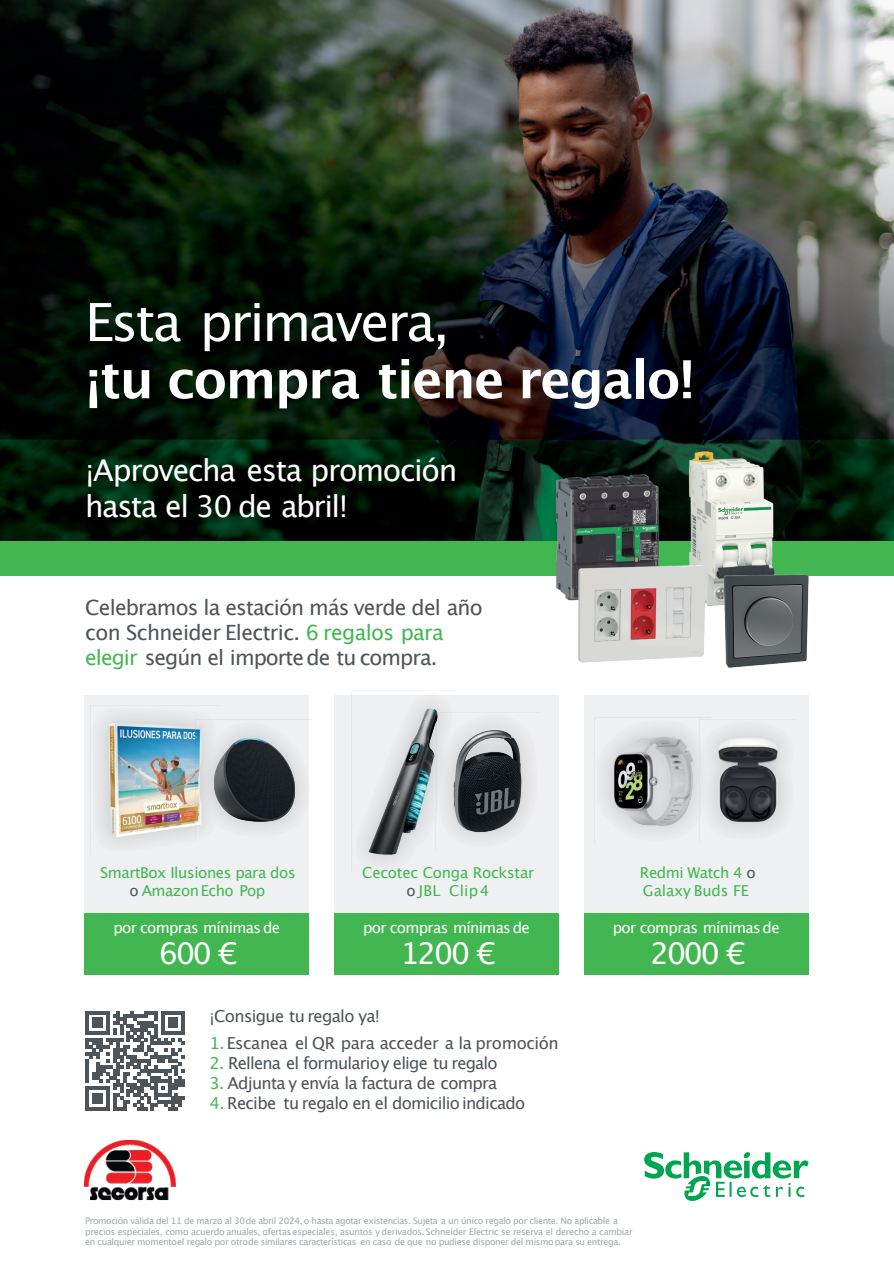
<style>
.page{position:relative;width:894px;height:1264px;background:#fff}
.page>*{position:absolute;margin:0;border:0;box-sizing:border-box;transform-origin:0 0}
.t1{font:700 52.5px "Lucida Grande";letter-spacing:-.03em;color:#fff}
.t2{font:52.5px "Lucida Grande";letter-spacing:-.045em;color:#fff}
.t3{font:30px/36px "Lucida Grande";letter-spacing:-.045em;color:#fff}
.t4{font:21px/25.2px "Lucida Grande";letter-spacing:-.04em;color:#4d545a}
.t5{font:16.5px "Lucida Grande";letter-spacing:-.045em;color:#4d545a}
.t6{font:16.5px/27px "Lucida Grande";letter-spacing:-.025em;color:#4d545a}
.t7{font:15px/18px "Lucida Grande";letter-spacing:-.03em;color:#42b751;text-align:center}
.t8{font:15px "Lucida Grande";letter-spacing:-.045em;color:#fff}
.t9{font:15px/18px "Lucida Grande";letter-spacing:-.01em;color:#42b751}
.t10{font:9px/10.5px "Lucida Grande";letter-spacing:-.04em;color:#959ea4}
.s1{color:#42b751}
.s2{color:#4d545a}
</style>
<div class="page">
<img style="left:0;top:0;width:893px;height:540px">
<div style="left:0;top:540px;width:893px;height:35px;background:#42b751"></div>
<div style="left:85px;top:695px;width:224px;height:230px;background:#eef0f1"></div>
<div style="left:584px;top:695px;width:224px;height:230px;background:#eef0f1"></div>
<div style="left:334px;top:695px;width:224px;height:230px;background:#eef0f1"></div>
<div style="left:584px;top:912px;width:224px;height:61px;background:#42b751"></div>
<div style="left:334px;top:912px;width:224px;height:61px;background:#42b751"></div>
<div style="left:85px;top:912px;width:224px;height:61px;background:#42b751"></div>
<svg style="left:644px;top:1152px;width:164px;height:49px"></svg>
<img style="left:455px;top:725px;width:72px;height:110px">
<img style="left:352px;top:690px;width:103px;height:180px">
<img style="left:365px;top:702px;width:76px;height:157px">
<img style="left:600px;top:728px;width:99px;height:105px">
<img style="left:699px;top:719px;width:87px;height:122px">
<img style="left:710px;top:726px;width:75px;height:108px">
<img style="left:99px;top:720px;width:100px;height:121px">
<img style="left:196px;top:719px;width:117px;height:120px">
<img style="left:214px;top:737px;width:80px;height:84px">
<img style="left:628px;top:432px;width:203px;height:144px">
<img style="left:519px;top:452px;width:172px;height:124px">
<img style="left:552px;top:523px;width:176px;height:177px">
<img style="left:714px;top:569px;width:103px;height:103px">
<svg style="left:85px;top:1011px;width:100px;height:98px"></svg>
<img style="left:83px;top:1140px;width:93px;height:60px">
<h1 class="t2" style="left:85px;top:300px;width:366px">Esta primavera,</h1>
<h1 class="t1" style="left:85px;top:357px;width:611px">¡tu compra tiene regalo!</h1>
<h2 class="t3" style="left:85px;top:454px;width:373px">¡Aprovecha esta promoción hasta el 30 de abril!</h2>
<h3 class="t4" style="left:85px;top:596px;width:399px">Celebramos la estación más verde del año con Schneider Electric. <span class="s1">6 regalos para elegir</span> según el importede tu compra.</h3>
<h3 class="t7" style="left:100px;top:864px;width:197px">SmartBox Ilusiones para dos <span class="s2">o</span> AmazonEcho Pop</h3>
<h3 class="t7" style="left:362px;top:864px;width:173px">Cecotec Conga Rockstar <span class="s2">o</span> JBL Clip4</h3>
<h3 class="t9" style="left:639px;top:864px;width:117px">Redmi Watch 4 <span class="s2">o<br></span>Galaxy Buds FE</h3>
<h3 class="t8" style="left:113px;top:921px;width:168px">por compras mínimas de</h3>
<h2 class="t3" style="left:159px;top:937px;width:80px">600 €</h2>
<h3 class="t8" style="left:363px;top:921px;width:168px">por compras mínimas de</h3>
<h2 class="t3" style="left:400px;top:937px;width:96px">1200 €</h2>
<h3 class="t6" style="left:209px;top:1003px;width:350px">¡Consigue tu regalo ya!<br><span class="s1">1.</span>Escanea el QR para acceder a la promoción</h3>
<h3 class="t5" style="left:209px;top:1055px;width:289px"><span class="s1">2.</span> Rellena el formularioy elige tu regalo</h3>
<h3 class="t5" style="left:209px;top:1075px;width:289px"><span class="s1">3.</span> Adjunta y envía la factura de compra</h3>
<h3 class="t5" style="left:209px;top:1095px;width:317px"><span class="s1">4.</span> Recibe tu regalo en el domicilio indicado</h3>
<h3 class="t8" style="left:612px;top:921px;width:168px">por compras mínimas de</h3>
<h2 class="t3" style="left:650px;top:937px;width:96px">2000 €</h2>
<p class="t10" style="left:85px;top:1216px;width:549px">Promoción válida del 11 de marzo al 30de abril 2024, o hasta agotar existencias. Sujeta a un único regalo por cliente. No aplicable a precios especiales, como acuerdo anuales, ofertas especiales, asuntos y derivados. Schneider Electric se reserva el derecho a cambiar en cualquier momentoel regalo por otrode similares características en caso de que no pudiese disponer del mismo para su entrega.</p>
</div>
